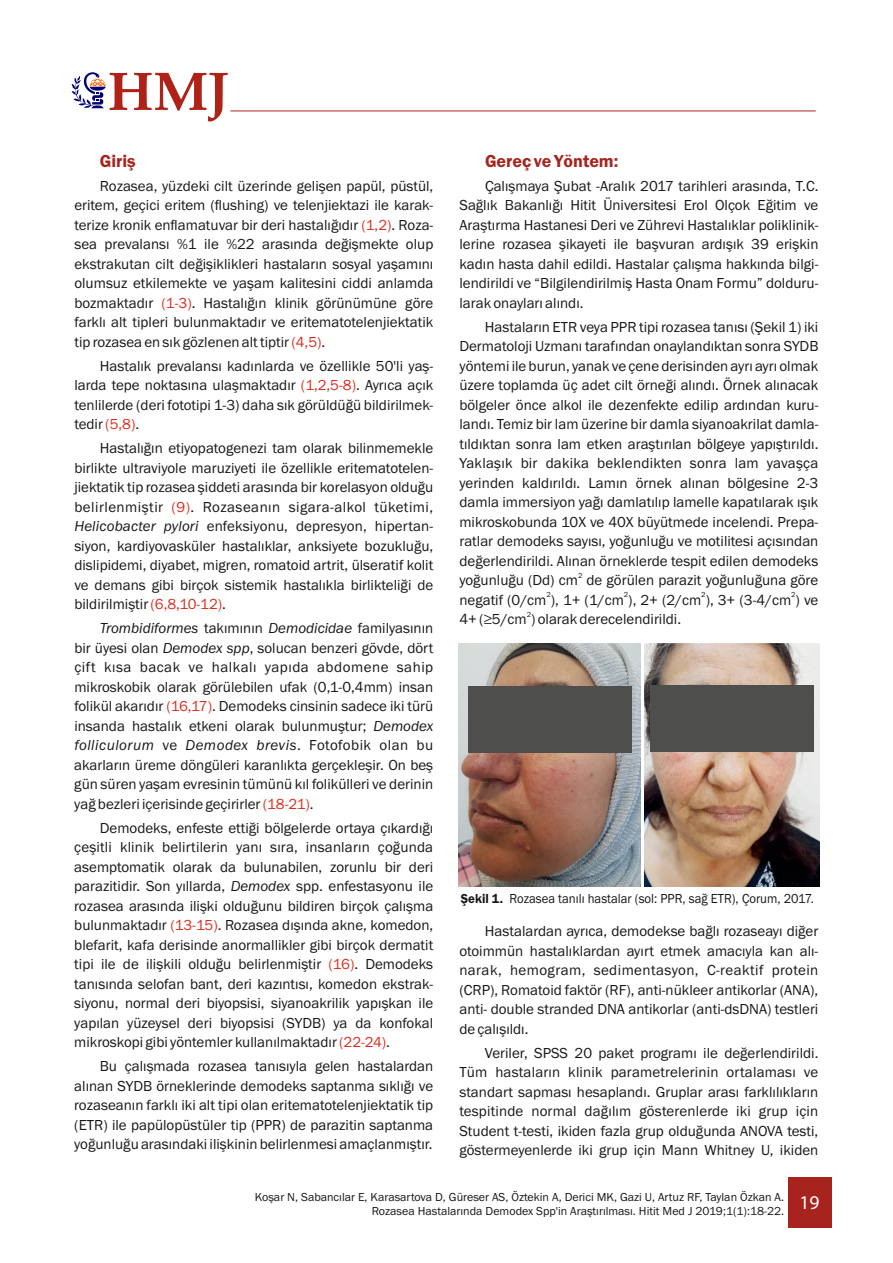
<style>
.page{position:relative;width:893px;height:1263px;background:#fff}
.page>*{position:absolute;margin:0;border:0;box-sizing:border-box;transform-origin:0 0}
.t1{font:19.5px "Myriad Pro";color:#fff}
.t2{font:600 18px "Franklin Gothic";color:#a6241d}
.t3{font:15px/19.5px "Franklin Gothic";color:#151616;text-align:justify}
.t4{font:13.5px "Franklin Gothic";color:#151616;scale:.94 1}
.t5{font:12px/13.6px "Franklin Gothic";color:#151616;text-align:right}
.t6{font:7.5px "Franklin Gothic";color:#151616}
.s1{color:#dd2b1c}
.s2{font-style:italic}
.s3{font-weight:600}
</style>
<div class="page">
<svg style="left:72px;top:72px;width:156px;height:49px"></svg>
<hr style="left:230px;top:111px;width:586px;height:1px;background:#a6241d">
<div style="left:788px;top:1177px;width:44px;height:51px;background:#a6241d"></div>
<img style="left:459px;top:644px;width:181px;height:242px">
<img style="left:645px;top:644px;width:174px;height:242px">
<div style="left:468px;top:686px;width:163px;height:66px;background:#4e4e4d"></div>
<div style="left:650px;top:685px;width:164px;height:66px;background:#4e4e4d"></div>
<p class="t2" style="left:485px;top:154px;width:135px">Gereç ve Yöntem:</p>
<p class="t3" style="left:459px;top:177px;width:360px;text-indent:26px">Çalışmaya Şubat -Aralık 2017 tarihleri arasında, T.C.<br>Sağlık Bakanlığı Hitit Üniversitesi Erol Olçok Eğitim ve Araştırma Hastanesi Deri ve Zührevi Hastalıklar poliklinik&shy;lerine rozasea şikayeti ile başvuran ardışık 39 erişkin kadın hasta dahil edildi. Hastalar çalışma hakkında bilgi&shy;lendirildi ve “Bilgilendirilmiş Hasta Onam Formu” dolduru&shy;larak onayları alındı.</p>
<p class="t3" style="left:459px;top:318px;width:360px;text-indent:26px">Hastaların ETR veya PPR tipi rozasea tanısı (Şekil 1) iki Dermatoloji Uzmanı tarafından onaylandıktan sonra SYDB yöntemi ile burun, yanak ve çene derisinden ayrı ayrı olmak üzere toplamda üç adet cilt örneği alındı. Örnek alınacak bölgeler önce alkol ile dezenfekte edilip ardından kuru&shy;landı. Temiz bir lam üzerine bir damla siyanoakrilat damla&shy;tıldıktan sonra lam etken araştırılan bölgeye yapıştırıldı.<br>Yaklaşık bir dakika beklendikten sonra lam yavaşça yerinden kaldırıldı. Lamın örnek alınan bölgesine 2-3 damla immersiyon yağı damlatılıp lamelle kapatılarak ışık mikroskobunda 10X ve 40X büyütmede incelendi. Prepa&shy;ratlar demodeks sayısı, yoğunluğu ve motilitesi açısından değerlendirildi. Alınan örneklerde tespit edilen demodeks</p>
<p class="t6" style="left:578px;top:572px;width:6px">2</p>
<p class="t3" style="left:459px;top:571px;width:360px">yoğunluğu (Dd) cm de görülen parazit yoğunluğuna göre</p>
<p class="t6" style="left:546px;top:592px;width:6px">2</p>
<p class="t6" style="left:624px;top:592px;width:6px">2</p>
<p class="t6" style="left:701px;top:592px;width:6px">2</p>
<p class="t6" style="left:791px;top:592px;width:6px">2</p>
<p class="t3" style="left:459px;top:591px;width:360px">negatif (0/cm ), 1+ (1/cm ), 2+ (2/cm ), 3+ (3-4/cm ) ve</p>
<p class="t6" style="left:527px;top:611px;width:6px">2</p>
<p class="t3" style="left:459px;top:610px;width:223px">4+ (≥5/cm ) olarak derecelendirildi.</p>
<p class="t2" style="left:100px;top:154px;width:37px">Giriş</p>
<p class="t3" style="left:74px;top:177px;width:360px;text-indent:26px">Rozasea, yüzdeki cilt üzerinde gelişen papül, püstül, eritem, geçici eritem (flushing) ve telenjiektazi ile karak&shy;terize kronik enflamatuvar bir deri hastalığıdır <span class="s1">(1,2)</span>. Roza&shy;sea prevalansı %1 ile %22 arasında değişmekte olup ekstrakutan cilt değişiklikleri hastaların sosyal yaşamını olumsuz etkilemekte ve yaşam kalitesini ciddi anlamda bozmaktadır <span class="s1">(1-3)</span>. Hastalığın klinik görünümüne göre farklı alt tipleri bulunmaktadır ve eritematotelenjiektatik tip rozasea en sık gözlenen alt tiptir <span class="s1">(4,5)</span>.</p>
<p class="t3" style="left:74px;top:357px;width:360px;text-indent:26px">Hastalık prevalansı kadınlarda ve özellikle 50'li yaş&shy;larda tepe noktasına ulaşmaktadır <span class="s1">(1,2,5-8)</span>. Ayrıca açık tenlilerde (deri fototipi 1-3) daha sık görüldüğü bildirilmek&shy;tedir <span class="s1">(5,8)</span>.</p>
<p class="t3" style="left:74px;top:440px;width:360px;text-indent:26px">Hastalığın etiyopatogenezi tam olarak bilinmemekle birlikte ultraviyole maruziyeti ile özellikle eritematotelen&shy;jiektatik tip rozasea şiddeti arasında bir korelasyon olduğu belirlenmiştir <span class="s1">(9)</span>. Rozaseanın sigara-alkol tüketimi, <span class="s2">Helicobacter pylori</span> enfeksiyonu, depresyon, hipertan&shy;siyon, kardiyovasküler hastalıklar, anksiyete bozukluğu, dislipidemi, diyabet, migren, romatoid artrit, ülseratif kolit ve demans gibi birçok sistemik hastalıkla birlikteliği de bildirilmiştir <span class="s1">(6,8,10-12)</span>.</p>
<p class="t3" style="left:74px;top:620px;width:360px;text-indent:26px"><span class="s2">Trombidiformes</span> takımının <span class="s2">Demodicidae</span> familyasının bir üyesi olan <span class="s2">Demodex spp</span>, solucan benzeri gövde, dört çift kısa bacak ve halkalı yapıda abdomene sahip mikroskobik olarak görülebilen ufak (0,1-0,4mm) insan folikül akarıdır <span class="s1">(16,17)</span>. Demodeks cinsinin sadece iki türü insanda hastalık etkeni olarak bulunmuştur; <span class="s2">Demodex folliculorum</span> ve <span class="s2">Demodex brevis</span>. Fotofobik olan bu akarların üreme döngüleri karanlıkta gerçekleşir. On beş gün süren yaşam evresinin tümünü kıl folikülleri ve derinin yağ bezleri içerisinde geçirirler <span class="s1">(18-21)</span>.</p>
<p class="t3" style="left:74px;top:819px;width:360px;text-indent:26px">Demodeks, enfeste ettiği bölgelerde ortaya çıkardığı çeşitli klinik belirtilerin yanı sıra, insanların çoğunda asemptomatik olarak da bulunabilen, zorunlu bir deri parazitidir. Son yıllarda, <span class="s2">Demodex</span> spp. enfestasyonu ile rozasea arasında ilişki olduğunu bildiren birçok çalışma bulunmaktadır <span class="s1">(13-15)</span>. Rozasea dışında akne, komedon, blefarit, kafa derisinde anormallikler gibi birçok dermatit tipi ile de ilişkili olduğu belirlenmiştir <span class="s1">(16)</span>. Demodeks tanısında selofan bant, deri kazıntısı, komedon ekstrak&shy;siyonu, normal deri biyopsisi, siyanoakrilik yapışkan ile yapılan yüzeysel deri biyopsisi (SYDB) ya da konfokal mikroskopi gibi yöntemler kullanılmaktadır <span class="s1">(22-24)</span>.</p>
<p class="t3" style="left:74px;top:1057px;width:360px;text-indent:26px">Bu çalışmada rozasea tanısıyla gelen hastalardan alınan SYDB örneklerinde demodeks saptanma sıklığı ve rozaseanın farklı iki alt tipi olan eritematotelenjiektatik tip (ETR) ile papülopüstüler tip (PPR) de parazitin saptanma yoğunluğu arasındaki ilişkinin belirlenmesi amaçlanmıştır.</p>
<p class="t4" style="left:461px;top:894px;width:377px"><span class="s3">Şekil 1.</span> Rozasea tanılı hastalar (sol: PPR, sağ ETR), Çorum, 2017.</p>
<p class="t3" style="left:459px;top:922px;width:360px;text-indent:26px">Hastalardan ayrıca, demodekse bağlı rozaseayı diğer otoimmün hastalıklardan ayırt etmek amacıyla kan alı&shy;narak, hemogram, sedimentasyon, C-reaktif protein (CRP), Romatoid faktör (RF), anti-nükleer antikorlar (ANA), anti- double stranded DNA antikorlar (anti-dsDNA) testleri de çalışıldı.</p>
<p class="t3" style="left:459px;top:1044px;width:361px;text-indent:26px">Veriler, SPSS 20 paket programı ile değerlendirildi.<br>Tüm hastaların klinik parametrelerinin ortalaması ve standart sapması hesaplandı. Gruplar arası farklılıkların tespitinde normal dağılım gösterenlerde iki grup için Student t-testi, ikiden fazla grup olduğunda ANOVA testi, göstermeyenlerde iki grup için Mann Whitney U, ikiden</p>
<h1 class="t1" style="left:799px;top:1194px;width:22px">19</h1>
<p class="t5" style="left:255px;top:1191px;width:531px">Koşar N, Sabancılar E, Karasartova D, Güreser AS, Öztekin A, Derici MK, Gazi U, Artuz RF, Taylan Özkan A.<br>Rozasea Hastalarında Demodex Spp'in Araştırılması. Hitit Med J 2019;1(1):18-22.</p>
</div>
